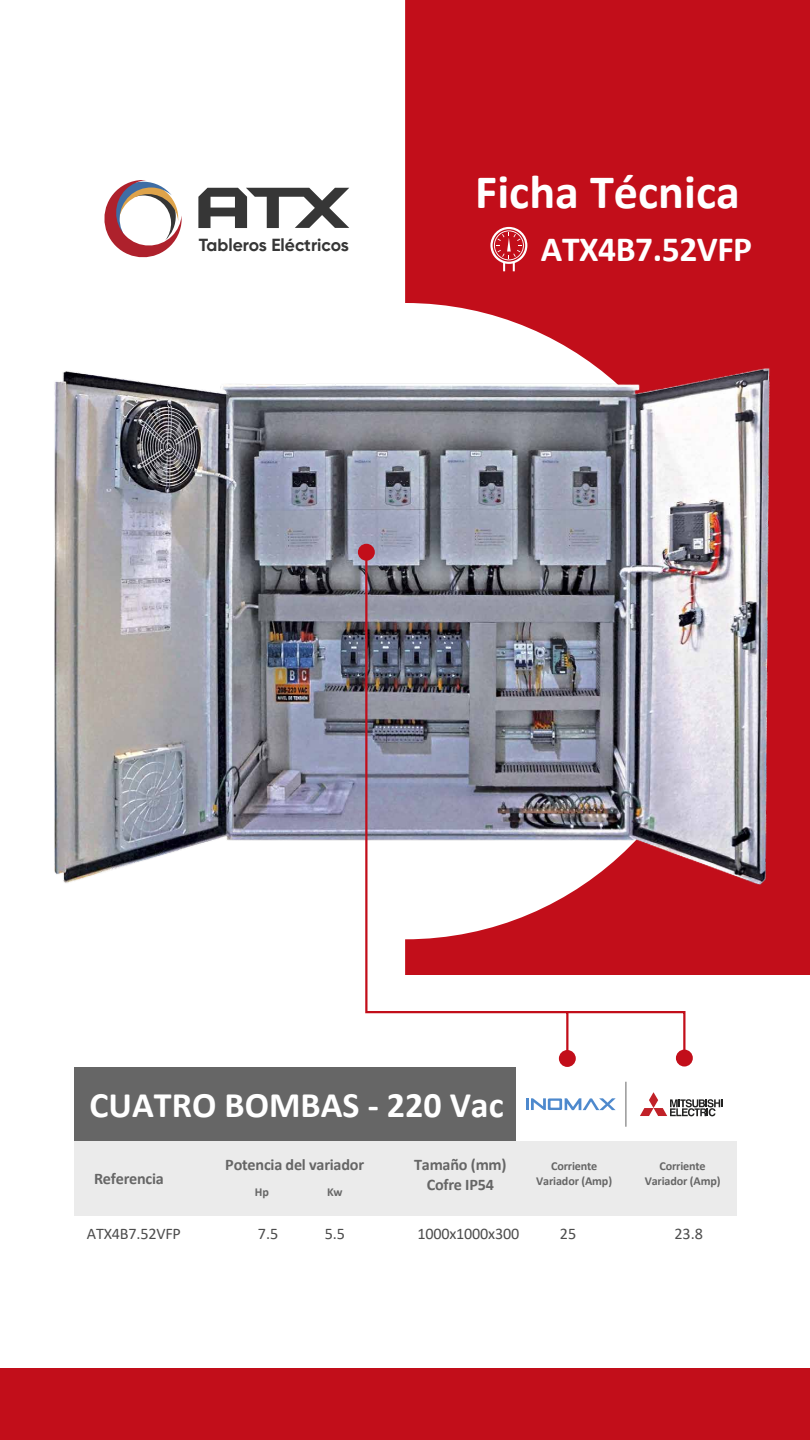
<style>
.page{position:relative;width:810px;height:1440px;background:#fff}
.page>*{position:absolute;margin:0;border:0;box-sizing:border-box;transform-origin:0 0}
.t1{font:700 48.22px "Calibri";color:#fff}
.t2{font:700 36px "Calibri";color:#fff}
.t3{font:700 35.55px "Calibri";letter-spacing:-.015em;color:#fff}
.t4{font:700 17.48px "Gilroy";color:#363636}
.t5{font:700 16.2px/19.4px "Calibri";letter-spacing:-.015em;color:#666;text-align:center}
.t6{font:16.2px "Calibri";letter-spacing:-.015em;color:#4d4d4d}
.t7{font:700 12.15px/14.5px "Calibri";letter-spacing:-.015em;color:#666;text-align:center}
</style>
<div class="page">
<div style="left:405px;top:0;width:405px;height:975px;background:#c20e1a"></div>
<div style="left:74px;top:1067px;width:441px;height:75px;background:#666"></div>
<img style="left:54px;top:356px;width:727px;height:540px">
<svg style="left:490px;top:227px;width:37px;height:44px;background:#d14c55"></svg>
<div style="left:74px;top:1142px;width:662px;height:74px;background:#ebebeb"></div>
<svg style="left:526px;top:1098px;width:90px;height:12px"></svg>
<svg style="left:640px;top:1092px;width:82px;height:24px"></svg>
<hr style="left:626px;top:1082px;width:1px;height:45px;background:#666">
<svg style="left:364px;top:550px;width:206px;height:510px"></svg>
<div style="left:358px;top:544px;width:17px;height:17px;background:#c20e1a;border-radius:50%"></div>
<div style="left:559px;top:1050px;width:17px;height:17px;background:#c20e1a;border-radius:50%"></div>
<svg style="left:565px;top:1010px;width:122px;height:51px"></svg>
<div style="left:676px;top:1050px;width:17px;height:17px;background:#c20e1a;border-radius:50%"></div>
<div style="left:0;top:1368px;width:810px;height:72px;background:#c20e1a"></div>
<svg style="left:198px;top:188px;width:151px;height:40px"></svg>
<svg style="left:104px;top:180px;width:78px;height:78px"></svg>
<h3 class="t4" style="left:199px;top:234px;width:152px">Tableros Eléctricos</h3>
<h1 class="t1" style="left:475px;top:158px;width:266px">Ficha Técnica</h1>
<h3 class="t3" style="left:541px;top:224px;width:213px">ATX4B7.52VFP</h3>
<h2 class="t2" style="left:90px;top:1079px;width:416px">CUATRO BOMBAS - 220 Vac</h2>
<h3 class="t5" style="left:94px;top:1169px;width:71px">Referencia</h3>
<h3 class="t6" style="left:87px;top:1223px;width:96px">ATX4B7.52VFP</h3>
<h3 class="t5" style="left:225px;top:1155px;width:140px">Potencia del variador</h3>
<h3 class="t5" style="left:414px;top:1155px;width:94px">Tamaño (mm)<br>Cofre IP54</h3>
<p class="t7" style="left:536px;top:1159px;width:77px">Corriente<br>Variador (Amp)</p>
<h3 class="t6" style="left:258px;top:1223px;width:22px">7.5</h3>
<h3 class="t6" style="left:325px;top:1223px;width:22px">5.5</h3>
<h3 class="t6" style="left:418px;top:1223px;width:103px">1000x1000x300</h3>
<h3 class="t6" style="left:560px;top:1223px;width:18px">25</h3>
<p class="t7" style="left:255px;top:1185px;width:16px">Hp</p>
<p class="t7" style="left:327px;top:1185px;width:17px">Kw</p>
<p class="t7" style="left:645px;top:1159px;width:77px">Corriente<br>Variador (Amp)</p>
<h3 class="t6" style="left:674px;top:1223px;width:30px">23.8</h3>
</div>
